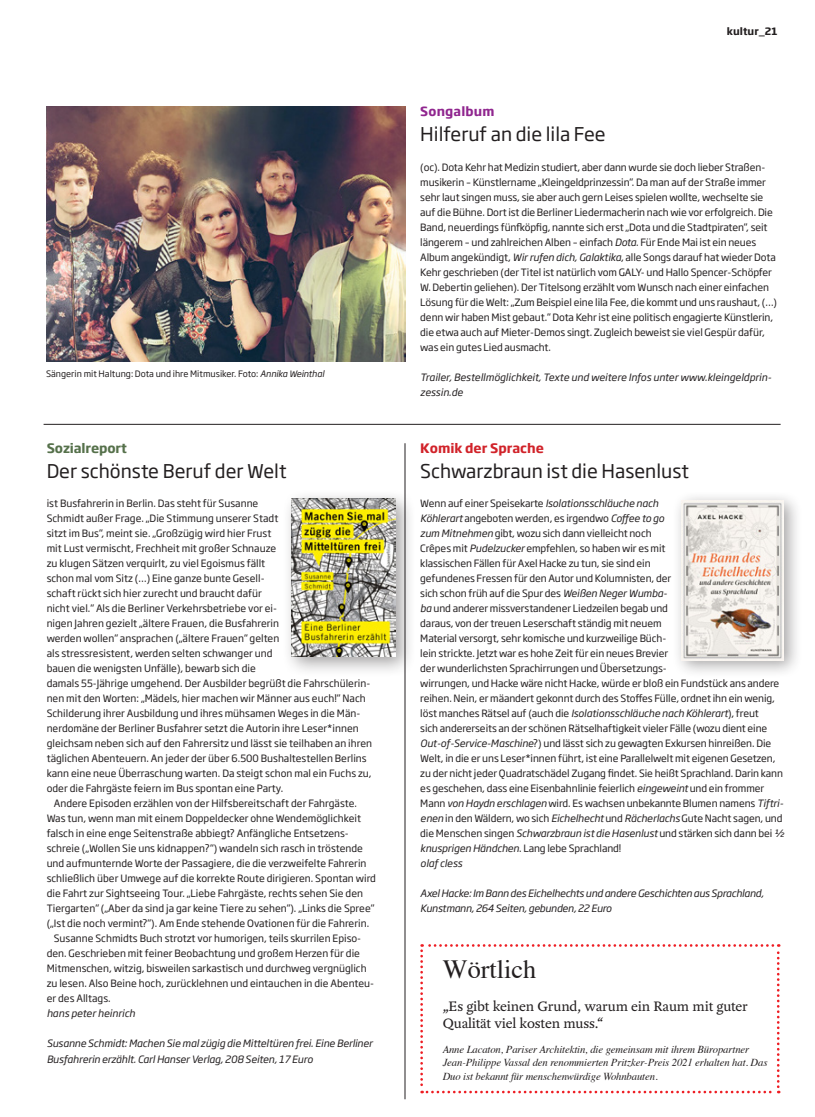
<style>
.page{position:relative;width:815px;height:1117px;background:#fff}
.page>*{position:absolute;margin:0;border:0;box-sizing:border-box;transform-origin:0 0}
.t1{font:26.25px "Times";color:#231f20}
.t2{font:18.75px "Soho Gothic Std";color:#231f20}
.t3{font:14.88px/17.6px "Yoga OT";letter-spacing:-.01em;color:#231f20}
.t4{font:700 12.88px "Soho Gothic Std";color:#d1232a}
.t5{font:700 12.88px "Soho Gothic Std";letter-spacing:-.01em;color:#56714b}
.t6{font:700 12.5px "Soho Gothic Std";letter-spacing:.01em;color:#90268f}
.t7{font:italic 10.62px/13.4px "Times";letter-spacing:-.01em;color:#231f20}
.t8{font:10px/15px "Soho Gothic Std";letter-spacing:-.01em;color:#231f20}
.t9{font:italic 10px/15px "Soho Gothic Std";letter-spacing:-.01em;color:#231f20}
.t10{font:700 10px "Soho Gothic Std";color:#231f20}
.t11{font:8.75px "Soho Gothic Std";color:#231f20}
.s1{font-style:italic}
</style>
<div class="page">
<svg style="left:420px;top:944px;width:360px;height:149px"></svg>
<hr style="left:44px;top:424px;width:737px;height:1px;background:#231f20">
<hr style="left:405px;top:443px;width:1px;height:655px;background:#231f20">
<img style="left:47px;top:106px;width:358px;height:255px">
<div style="left:672px;top:490px;width:131px;height:188px;background:#231f20;opacity:.4"></div>
<img style="left:681px;top:500px;width:103px;height:160px">
<div style="left:282px;top:488px;width:135px;height:189px;background:#231f20;opacity:.42"></div>
<img style="left:292px;top:498px;width:104px;height:158px">
<p class="t11" style="left:46px;top:368px;width:280px">Sängerin mit Haltung: Dota und ihre Mitmusiker. Foto: <span class="s1">Annika Weinthal</span></p>
<p class="t5" style="left:47px;top:440px;width:82px">Sozialreport</p>
<h2 class="t2" style="left:47px;top:459px;width:241px">Der schönste Beruf der Welt</h2>
<p class="t8" style="left:47px;top:496px;width:213px">ist Busfahrerin in Berlin. Das steht für Susanne</p>
<p class="t8" style="left:47px;top:511px;width:233px">Schmidt außer Frage. „Die Stimmung unserer Stadt</p>
<p class="t8" style="left:47px;top:526px;width:226px">sitzt im Bus“, meint sie. „Großzügig wird hier Frust</p>
<p class="t8" style="left:47px;top:541px;width:231px">mit Lust vermischt, Frechheit mit großer Schnauze</p>
<p class="t8" style="left:47px;top:556px;width:220px">zu klugen Sätzen verquirlt, zu viel Egoismus fällt</p>
<p class="t8" style="left:47px;top:571px;width:219px">schon mal vom Sitz (…) Eine ganze bunte Gesell-</p>
<p class="t8" style="left:47px;top:586px;width:217px">schaft rückt sich hier zurecht und braucht dafür</p>
<p class="t8" style="left:47px;top:601px;width:232px">nicht viel.“ Als die Berliner Verkehrsbetriebe vor ei-</p>
<p class="t8" style="left:47px;top:616px;width:234px">nigen Jahren gezielt „ältere Frauen, die Busfahrerin</p>
<p class="t8" style="left:47px;top:631px;width:234px">werden wollen“ ansprachen („ältere Frauen“ gelten</p>
<p class="t8" style="left:47px;top:646px;width:227px">als stressresistent, werden selten schwanger und</p>
<p class="t8" style="left:47px;top:661px;width:211px">bauen die wenigsten Unfälle), bewarb sich die</p>
<p class="t8" style="left:47px;top:676px;width:325px">damals 55-Jährige umgehend. Der Ausbilder begrüßt die Fahrschülerin-</p>
<p class="t8" style="left:47px;top:691px;width:321px">nen mit den Worten: „Mädels, hier machen wir Männer aus euch!“ Nach</p>
<p class="t8" style="left:47px;top:706px;width:315px">Schilderung ihrer Ausbildung und ihres mühsamen Weges in die Män-</p>
<p class="t8" style="left:47px;top:721px;width:314px">nerdomäne der Berliner Busfahrer setzt die Autorin ihre Leser*innen</p>
<p class="t8" style="left:47px;top:736px;width:327px">gleichsam neben sich auf den Fahrersitz und lässt sie teilhaben an ihren</p>
<p class="t8" style="left:47px;top:751px;width:322px">täglichen Abenteuern. An jeder der über 6.500 Bushaltestellen Berlins</p>
<p class="t8" style="left:47px;top:766px;width:326px">kann eine neue Überraschung warten. Da steigt schon mal ein Fuchs zu,</p>
<p class="t8" style="left:47px;top:781px;width:238px">oder die Fahrgäste feiern im Bus spontan eine Party.</p>
<p class="t8" style="left:54px;top:796px;width:305px">Andere Episoden erzählen von der Hilfsbereitschaft der Fahrgäste.</p>
<p class="t8" style="left:47px;top:811px;width:316px">Was tun, wenn man mit einem Doppeldecker ohne Wendemöglichkeit</p>
<p class="t8" style="left:47px;top:826px;width:304px">falsch in eine enge Seitenstraße abbiegt? Anfängliche Entsetzens-</p>
<p class="t8" style="left:47px;top:841px;width:318px">schreie („Wollen Sie uns kidnappen?“) wandeln sich rasch in tröstende</p>
<p class="t8" style="left:47px;top:856px;width:321px">und aufmunternde Worte der Passagiere, die die verzweifelte Fahrerin</p>
<p class="t8" style="left:47px;top:871px;width:331px">schließlich über Umwege auf die korrekte Route dirigieren. Spontan wird</p>
<p class="t8" style="left:47px;top:886px;width:318px">die Fahrt zur Sightseeing Tour. „Liebe Fahrgäste, rechts sehen Sie den</p>
<p class="t8" style="left:47px;top:901px;width:329px">Tiergarten“ („Aber da sind ja gar keine Tiere zu sehen“). „Links die Spree“</p>
<p class="t8" style="left:47px;top:916px;width:324px">(„Ist die noch vermint?“). Am Ende stehende Ovationen für die Fahrerin.</p>
<p class="t8" style="left:54px;top:931px;width:309px">Susanne Schmidts Buch strotzt vor humorigen, teils skurrilen Episo-</p>
<p class="t8" style="left:47px;top:946px;width:315px">den. Geschrieben mit feiner Beobachtung und großem Herzen für die</p>
<p class="t8" style="left:47px;top:961px;width:321px">Mitmenschen, witzig, bisweilen sarkastisch und durchweg vergnüglich</p>
<p class="t8" style="left:47px;top:976px;width:329px">zu lesen. Also Beine hoch, zurücklehnen und eintauchen in die Abenteu-</p>
<p class="t8" style="left:47px;top:991px;width:66px">er des Alltags.</p>
<p class="t9" style="left:47px;top:1006px;width:90px">hans peter heinrich</p>
<p class="t9" style="left:47px;top:1036px;width:327px">Susanne Schmidt: Machen Sie mal zügig die Mitteltüren frei. Eine Berliner<br>Busfahrerin erzählt. Carl Hanser Verlag, 208 Seiten, 17 Euro</p>
<p class="t10" style="left:727px;top:24px;width:52px">kultur_21</p>
<p class="t6" style="left:420px;top:103px;width:76px">Songalbum</p>
<h2 class="t2" style="left:420px;top:122px;width:187px">Hilferuf an die lila Fee</h2>
<p class="t8" style="left:420px;top:160px;width:358px">(oc). Dota Kehr hat Medizin studiert, aber dann wurde sie doch lieber Straßen&shy;musikerin – Künstlername „Kleingeldprinzessin“. Da man auf der Straße immer sehr laut singen muss, sie aber auch gern Leises spielen wollte, wechselte sie auf die Bühne. Dort ist die Berliner Liedermacherin nach wie vor erfolgreich. Die Band, neuerdings fünfköpfig, nannte sich erst „Dota und die Stadtpiraten“, seit längerem – und zahlreichen Alben – einfach <span class="s1">Dota</span>. Für Ende Mai ist ein neues Album angekündigt, <span class="s1">Wir rufen dich, Galaktika</span>, alle Songs darauf hat wieder Dota Kehr geschrieben (der Titel ist natürlich vom GALY- und Hallo Spencer-Schöpfer W. Debertin geliehen). Der Titelsong erzählt vom Wunsch nach einer einfachen Lösung für die Welt: „Zum Beispiel eine lila Fee, die kommt und uns raushaut, (…) denn wir haben Mist gebaut.“ Dota Kehr ist eine politisch engagierte Künstlerin, die etwa auch auf Mieter-Demos singt. Zugleich beweist sie viel Gespür dafür, was ein gutes Lied ausmacht.</p>
<p class="t9" style="left:420px;top:370px;width:353px">Trailer, Bestellmöglichkeit, Texte und weitere Infos unter www.kleingeldprin&shy;zessin.de</p>
<p class="t4" style="left:420px;top:440px;width:125px">Komik der Sprache</p>
<h2 class="t2" style="left:420px;top:459px;width:270px">Schwarzbraun ist die Hasenlust</h2>
<p class="t8" style="left:420px;top:496px;width:366px">Wenn auf einer Speisekarte <span class="s1">Isolationsschläuche nach<br>Köhlerart</span> angeboten werden, es irgendwo <span class="s1">Coffee to go<br>zum Mitnehmen</span> gibt, wozu sich dann vielleicht noch<br>Crêpes mit <span class="s1">Pudelzucker</span> empfehlen, so haben wir es mit<br>klassischen Fällen für Axel Hacke zu tun, sie sind ein<br>gefundenes Fressen für den Autor und Kolumnisten, der<br>sich schon früh auf die Spur des <span class="s1">Weißen Neger Wumba-<br>ba</span> und anderer missverstandener Liedzeilen begab und<br>daraus, von der treuen Leserschaft ständig mit neuem<br>Material versorgt, sehr komische und kurzweilige Büch-<br>lein strickte. Jetzt war es hohe Zeit für ein neues Brevier<br>der wunderlichsten Sprachirrungen und Übersetzungs-<br>wirrungen, und Hacke wäre nicht Hacke, würde er bloß ein Fundstück ans andere reihen. Nein, er mäandert gekonnt durch des Stoffes Fülle, ordnet ihn ein wenig, löst manches Rätsel auf (auch die <span class="s1">Isolationsschläuche nach Köhlerart</span>), freut<br>sich andererseits an der schönen Rätselhaftigkeit vieler Fälle (wozu dient eine <span class="s1">Out-of-Service-Maschine</span>?) und lässt sich zu gewagten Exkursen hinreißen. Die Welt, in die er uns Leser*innen führt, ist eine Parallelwelt mit eigenen Gesetzen, zu der nicht jeder Quadratschädel Zugang findet. Sie heißt Sprachland. Darin kann es geschehen, dass eine Eisenbahnlinie feierlich <span class="s1">eingeweint</span> und ein frommer Mann <span class="s1">von Haydn erschlagen</span> wird. Es wachsen unbekannte Blumen namens <span class="s1">Tiftri&shy;enen</span> in den Wäldern, wo sich <span class="s1">Eichelhecht</span> und <span class="s1">Rächerlachs</span> Gute Nacht sagen, und die Menschen singen <span class="s1">Schwarzbraun ist die Hasenlust</span> und stärken sich dann bei <span class="s1">½ knusprigen Händchen</span>. Lang lebe Sprachland!<br><span class="s1">olaf cless</span></p>
<p class="t9" style="left:420px;top:886px;width:345px">Axel Hacke: Im Bann des Eichelhechts und andere Geschichten aus Sprachland,<br>Kunstmann, 264 Seiten, gebunden, 22 Euro</p>
<h1 class="t1" style="left:443px;top:944px;width:95px">Wörtlich</h1>
<h3 class="t3" style="left:443px;top:997px;width:307px">„Es gibt keinen Grund, warum ein Raum mit guter<br>Qualität viel kosten muss.“</h3>
<p class="t7" style="left:443px;top:1041px;width:326px">Anne Lacaton, Pariser Architektin, die gemeinsam mit ihrem Büropartner<br>Jean-Philippe Vassal den renommierten Pritzker-Preis 2021 erhalten hat. Das<br>Duo ist bekannt für menschenwürdige Wohnbauten.</p>
</div>
